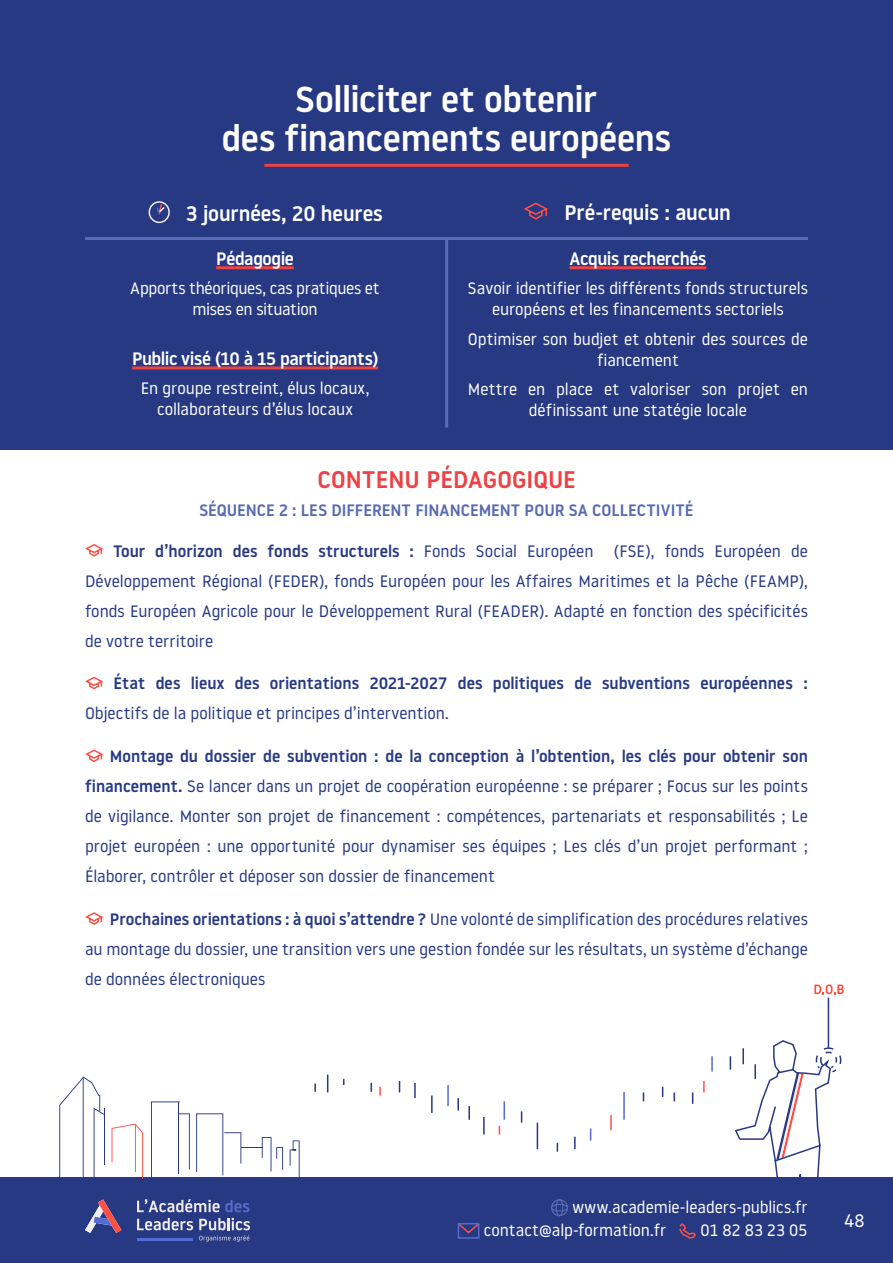
<style>
.page{position:relative;width:893px;height:1263px;background:#fff}
.page>*{position:absolute;margin:0;border:0;box-sizing:border-box;transform-origin:0 0}
.t1{font:500 36px/39px "Noway";letter-spacing:-.01em;color:#fff;text-align:center}
.t2{font:500 24px "Noway";color:#ee4144}
.t3{font:500 21px "Noway";letter-spacing:-.005em;color:#fff}
.t4{font:500 18px "Noway";letter-spacing:-.025em;color:#fff}
.t5{font:18px "Noway";color:#fff}
.t6{font:16.5px/30px "Noway";color:#273983;text-align:justify}
.t7{font:16.5px/21px "Noway";color:#fff;text-align:center}
.t8{font:500 16.5px/30px "Noway";color:#273983}
.t9{font:500 16.5px "Noway";color:#576ab2}
.t10{font:16.5px/21px "Noway";letter-spacing:-.02em;color:#fff;text-align:center}
.s1{font-weight:500}
.s2{font-weight:400}
</style>
<div class="page">
<hr style="left:828px;top:997px;width:1px;height:51px;background:#293880">
<svg style="left:814px;top:984px;width:30px;height:10px"></svg>
<div style="left:0;top:0;width:893px;height:449px;background:#273983"></div>
<hr style="left:264px;top:164px;width:365px;height:3px;background:#ee4144">
<svg style="left:85px;top:544px;width:18px;height:13px"></svg>
<svg style="left:85px;top:676px;width:18px;height:14px"></svg>
<svg style="left:85px;top:749px;width:18px;height:13px"></svg>
<svg style="left:85px;top:912px;width:18px;height:13px"></svg>
<hr style="left:216px;top:266px;width:78px;height:3px;background:#ee4144">
<hr style="left:132px;top:366px;width:246px;height:3px;background:#ee4144">
<hr style="left:570px;top:266px;width:136px;height:3px;background:#ee4144">
<div style="left:149px;top:201px;width:21px;height:22px;border:2px solid #f2eded;border-radius:50%"></div>
<svg style="left:156px;top:203px;width:10px;height:12px"></svg>
<svg style="left:524px;top:202px;width:24px;height:18px"></svg>
<hr style="left:445px;top:238px;width:3px;height:189px;background:#576ab2">
<hr style="left:85px;top:237px;width:723px;height:3px;background:#576ab2">
<div style="left:0;top:1178px;width:893px;height:85px;background:#273983"></div>
<svg style="left:85px;top:1199px;width:36px;height:34px"></svg>
<hr style="left:137px;top:1238px;width:56px;height:2px;background:#546bd4">
<svg style="left:137px;top:1199px;width:112px;height:13px"></svg>
<svg style="left:137px;top:1218px;width:56px;height:12px"></svg>
<svg style="left:199px;top:1218px;width:51px;height:24px"></svg>
<svg style="left:730px;top:1039px;width:112px;height:139px"></svg>
<svg style="left:711px;top:1056px;width:2px;height:15px"></svg>
<svg style="left:703px;top:1081px;width:2px;height:11px"></svg>
<svg style="left:692px;top:1092px;width:1px;height:12px"></svg>
<hr style="left:623px;top:1092px;width:2px;height:28px;background:#576bcc">
<svg style="left:610px;top:1115px;width:2px;height:15px"></svg>
<svg style="left:590px;top:1128px;width:1px;height:12px"></svg>
<svg style="left:574px;top:1137px;width:2px;height:12px"></svg>
<svg style="left:537px;top:1123px;width:1px;height:26px"></svg>
<svg style="left:521px;top:1111px;width:1px;height:12px"></svg>
<svg style="left:503px;top:1101px;width:2px;height:19px"></svg>
<svg style="left:483px;top:1117px;width:2px;height:17px"></svg>
<svg style="left:468px;top:1106px;width:2px;height:14px"></svg>
<svg style="left:457px;top:1098px;width:2px;height:12px"></svg>
<hr style="left:447px;top:1085px;width:2px;height:21px;background:#576bcc">
<svg style="left:431px;top:1095px;width:2px;height:18px"></svg>
<svg style="left:414px;top:1083px;width:2px;height:15px"></svg>
<svg style="left:379px;top:1087px;width:2px;height:8px"></svg>
<svg style="left:327px;top:1074px;width:1px;height:18px"></svg>
<svg style="left:314px;top:1083px;width:2px;height:9px"></svg>
<svg style="left:28px;top:1076px;width:272px;height:104px"></svg>
<svg style="left:551px;top:1199px;width:17px;height:18px"></svg>
<svg style="left:457px;top:1223px;width:23px;height:11px"></svg>
<div style="left:458px;top:1223px;width:21px;height:16px;border:2px solid #576bcc"></div>
<svg style="left:679px;top:1223px;width:17px;height:16px"></svg>
<p class="t1" style="left:222px;top:79px;width:451px">Solliciter et obtenir<br>des financements européens</p>
<p class="t3" style="left:186px;top:199px;width:198px">3 journées, 20 heures</p>
<p class="t3" style="left:564px;top:198px;width:168px">Pré-requis : aucun</p>
<p class="t4" style="left:216px;top:246px;width:79px">Pédagogie</p>
<p class="t10" style="left:130px;top:277px;width:251px">Apports théoriques, cas pratiques et mises en situation</p>
<p class="t4" style="left:132px;top:346px;width:247px">Public visé (10 à 15 participants)</p>
<p class="t7" style="left:141px;top:377px;width:230px">En groupe restreint, élus locaux, collaborateurs d’élus locaux</p>
<p class="t4" style="left:570px;top:246px;width:138px">Acquis recherchés</p>
<p class="t7" style="left:468px;top:277px;width:341px">Savoir identifier les différents fonds structurels européens et les financements sectoriels</p>
<p class="t7" style="left:468px;top:328px;width:341px">Optimiser son budjet et obtenir des sources de fiancement</p>
<p class="t7" style="left:468px;top:378px;width:342px">Mettre en place et valoriser son projet en définissant une statégie locale</p>
<p class="t2" style="left:317px;top:463px;width:260px">CONTENU PÉDAGOGIQUE</p>
<p class="t9" style="left:199px;top:499px;width:496px">SÉQUENCE 2 : LES DIFFERENT FINANCEMENT POUR SA COLLECTIVITÉ</p>
<p class="t6" style="left:85px;top:535px;width:724px;text-indent:28px"><span class="s1">Tour d’horizon des fonds structurels :</span> Fonds Social Européen (FSE), fonds Européen de Développement Régional (FEDER), fonds Européen pour les Affaires Maritimes et la Pêche (FEAMP), fonds Européen Agricole pour le Développement Rural (FEADER). Adapté en fonction des spécificités de votre territoire</p>
<p class="t8" style="left:85px;top:668px;width:724px;text-indent:28px">État des lieux des orientations 2021-2027 des politiques de subventions européennes :<br><span class="s2">Objectifs de la politique et principes d’intervention.</span></p>
<p class="t6" style="left:85px;top:741px;width:724px;text-indent:25px"><span class="s1">Montage du dossier de subvention : de la conception à l’obtention, les clés pour obtenir son financement.</span> Se lancer dans un projet de coopération européenne : se préparer ; Focus sur les points de vigilance. Monter son projet de financement : compétences, partenariats et responsabilités ; Le projet européen : une opportunité pour dynamiser ses équipes ; Les clés d’un projet performant ; Élaborer, contrôler et déposer son dossier de financement</p>
<p class="t6" style="left:85px;top:903px;width:724px;text-indent:25px"><span class="s1">Prochaines orientations : à quoi s’attendre ?</span> Une volonté de simplification des procédures relatives au montage du dossier, une transition vers une gestion fondée sur les résultats, un système d’échange de données électroniques</p>
<p class="t7" style="left:484px;top:1195px;width:325px;line-height:22.5px;text-align:left;text-indent:89px">www.academie-leaders-publics.fr contact@alp-formation.fr</p>
<p class="t7" style="left:700px;top:1219px;width:109px">01 82 83 23 05</p>
<p class="t5" style="left:844px;top:1209px;width:22px">48</p>
</div>
